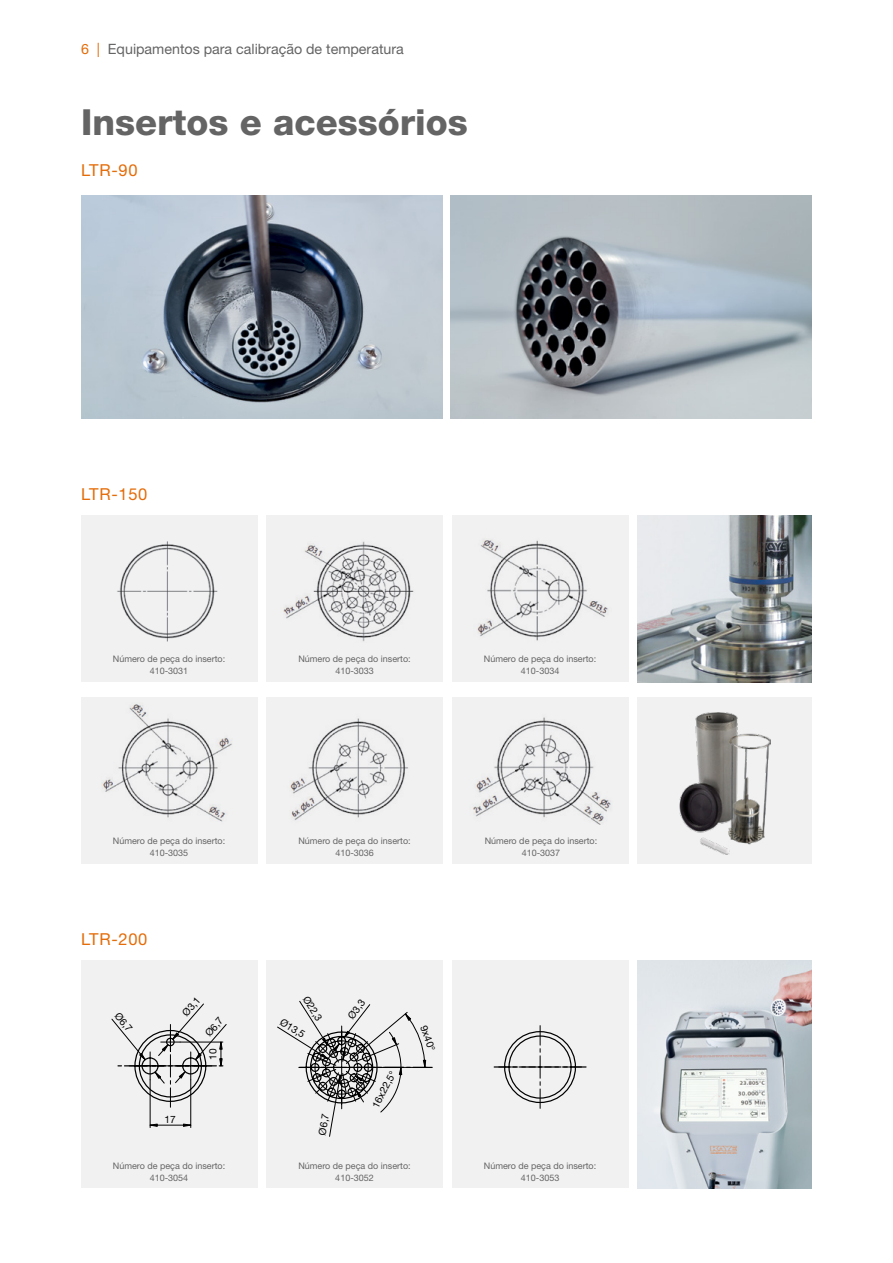
<style>
.page{position:relative;width:893px;height:1263px;background:#fff}
.page>*{position:absolute;margin:0;border:0;box-sizing:border-box;transform-origin:0 0}
.t1{font:800 36px "Helvetica Neue LT Pro";color:#646464}
.t2{font:16.5px "Helvetica Neue LT Pro";letter-spacing:.04em;color:#e46c09}
.t3{font:14.25px "Helvetica Neue LT Pro";color:#646464}
.t4{font:10.05px "Helvetica Neue LT Pro";color:#000}
.t5{font:9px/12px "Helvetica Neue LT Pro";color:#646464;text-align:center}
.s1{color:#e46c09}
</style>
<div class="page">
<div style="left:81px;top:515px;width:176px;height:167px;background:#f1f1f2"></div>
<div style="left:267px;top:515px;width:176px;height:167px;background:#f1f1f2"></div>
<div style="left:452px;top:515px;width:176px;height:167px;background:#f1f1f2"></div>
<div style="left:81px;top:697px;width:176px;height:167px;background:#f1f1f2"></div>
<div style="left:267px;top:697px;width:176px;height:167px;background:#f1f1f2"></div>
<div style="left:452px;top:697px;width:176px;height:167px;background:#f1f1f2"></div>
<img style="left:103px;top:704px;width:129px;height:118px">
<img style="left:290px;top:718px;width:118px;height:102px">
<img style="left:473px;top:717px;width:138px;height:107px">
<img style="left:117px;top:541px;width:101px;height:101px">
<img style="left:283px;top:541px;width:131px;height:101px">
<img style="left:477px;top:540px;width:132px;height:101px">
<img style="left:81px;top:196px;width:362px;height:222px">
<img style="left:450px;top:196px;width:362px;height:222px">
<div style="left:638px;top:697px;width:174px;height:167px;background:#f1f1f2"></div>
<div style="left:452px;top:961px;width:176px;height:227px;background:#f1f1f2"></div>
<svg style="left:493px;top:1025px;width:94px;height:83px"></svg>
<div style="left:267px;top:961px;width:176px;height:227px;background:#f1f1f2"></div>
<svg style="left:277px;top:1000px;width:156px;height:137px"></svg>
<div style="left:81px;top:961px;width:176px;height:227px;background:#f1f1f2"></div>
<svg style="left:111px;top:1003px;width:116px;height:125px"></svg>
<img style="left:638px;top:515px;width:174px;height:167px">
<img style="left:679px;top:712px;width:91px;height:142px">
<img style="left:638px;top:961px;width:174px;height:227px">
<h3 class="t3" style="left:81px;top:40px;width:324px"><span class="s1">6 |</span> Equipamentos para calibração de temperatura</h3>
<h1 class="t1" style="left:81px;top:101px;width:388px">Insertos e acessórios</h1>
<h2 class="t2" style="left:81px;top:159px;width:58px">LTR-90</h2>
<h2 class="t2" style="left:81px;top:483px;width:68px">LTR-150</h2>
<p class="t5" style="left:113px;top:653px;width:114px">Número de peça do inserto:<br>410-3031</p>
<p class="t5" style="left:298px;top:653px;width:114px">Número de peça do inserto:<br>410-3033</p>
<p class="t5" style="left:484px;top:653px;width:114px">Número de peça do inserto:<br>410-3034</p>
<p class="t5" style="left:113px;top:835px;width:114px">Número de peça do inserto:<br>410-3035</p>
<h2 class="t2" style="left:81px;top:929px;width:68px">LTR-200</h2>
<p class="t4" style="left:122px;top:1010px;width:23px;rotate:51deg">Ø6,7</p>
<p class="t4" style="left:180px;top:1010px;width:23px;rotate:-49deg">Ø3,1</p>
<p class="t4" style="left:202px;top:1031px;width:23px;rotate:-49deg">Ø6,7</p>
<p class="t4" style="left:207px;top:1060px;width:13px;rotate:-90deg">10</p>
<p class="t4" style="left:165px;top:1113px;width:13px">17</p>
<p class="t5" style="left:113px;top:1159px;width:114px">Número de peça do inserto:<br>410-3054</p>
<p class="t5" style="left:298px;top:835px;width:114px">Número de peça do inserto:<br>410-3036</p>
<p class="t5" style="left:485px;top:835px;width:114px">Número de peça do inserto:<br>410-3037</p>
<p class="t4" style="left:311px;top:993px;width:29px;rotate:58deg">Ø22,3</p>
<p class="t4" style="left:345px;top:1013px;width:23px;rotate:-52deg">Ø3,3</p>
<p class="t4" style="left:284px;top:1015px;width:29px;rotate:32deg">Ø13,5</p>
<p class="t4" style="left:316px;top:1134px;width:23px;rotate:-80deg">Ø6,7</p>
<p class="t4" style="left:369px;top:1104px;width:42px;rotate:-63deg">16x22,5°</p>
<p class="t4" style="left:429px;top:1024px;width:28px;rotate:70deg">9x40°</p>
<p class="t5" style="left:298px;top:1159px;width:114px">Número de peça do inserto:<br>410-3052</p>
<p class="t5" style="left:484px;top:1159px;width:114px">Número de peça do inserto:<br>410-3053</p>
</div>
